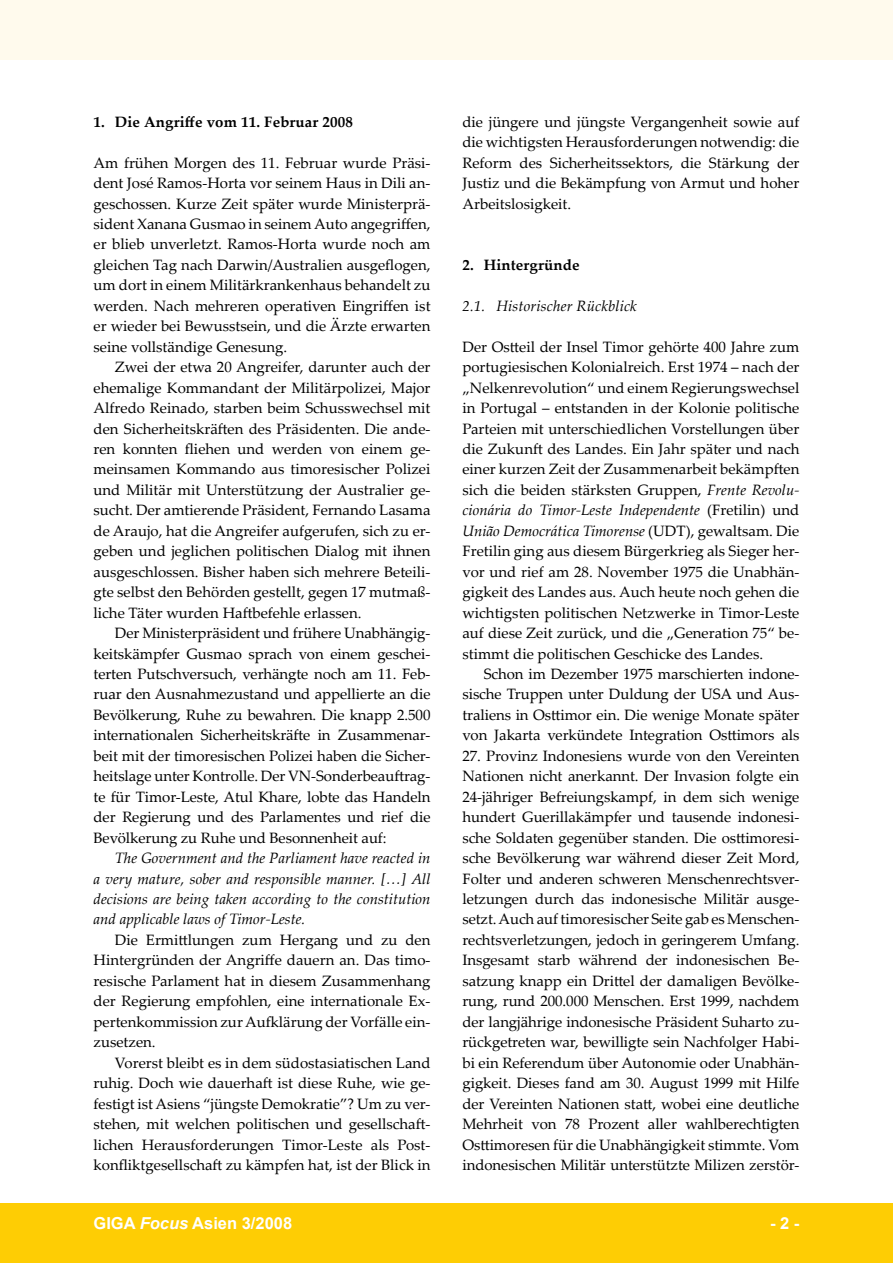
<style>
.page{position:relative;width:893px;height:1263px;background:#fff}
.page>*{position:absolute;margin:0;border:0;box-sizing:border-box;transform-origin:0 0}
.t1{font:700 16.5px "Arial";color:#fff}
.t2{font:15px/20.4px "Palatino Linotype";color:#000;text-align:justify}
.t3{font:italic 15px/20.4px "Palatino Linotype";color:#000;text-align:justify}
.t4{font:700 15px "Palatino Linotype";letter-spacing:.01em;color:#000}
.s1{font-style:italic}
</style>
<div class="page">
<div style="left:0;top:1203px;width:893px;height:60px;background:#fecd04"></div>
<div style="left:0;top:0;width:893px;height:60px;background:#fffaed"></div>
<p class="t4" style="left:94px;top:111px;width:261px">1. Die Angriffe vom 11. Februar 2008</p>
<p class="t2" style="left:94px;top:152px;width:338px">Am frühen Morgen des 11. Februar wurde Präsi&shy;dent José Ramos-Horta vor seinem Haus in Dili an&shy;geschossen. Kurze Zeit später wurde Ministerprä&shy;sident Xanana Gusmao in seinem Auto angegriffen, er blieb unverletzt. Ramos-Horta wurde noch am gleichen Tag nach Darwin/Australien ausgeflogen, um dort in einem Militärkrankenhaus behandelt zu werden. Nach mehreren operativen Eingriffen ist er wieder bei Bewusstsein, und die Ärzte erwarten seine vollständige Genesung.</p>
<p class="t2" style="left:94px;top:356px;width:338px;text-indent:21px">Zwei der etwa 20 Angreifer, darunter auch der ehemalige Kommandant der Militärpolizei, Major Alfredo Reinado, starben beim Schusswechsel mit den Sicherheitskräften des Präsidenten. Die ande&shy;ren konnten fliehen und werden von einem ge&shy;meinsamen Kommando aus timoresischer Polizei und Militär mit Unterstützung der Australier ge&shy;sucht. Der amtierende Präsident, Fernando Lasama de Araujo, hat die Angreifer aufgerufen, sich zu er&shy;geben und jeglichen politischen Dialog mit ihnen ausgeschlossen. Bisher haben sich mehrere Beteili&shy;gte selbst den Behörden gestellt, gegen 17 mutmaß&shy;liche Täter wurden Haftbefehle erlassen.</p>
<p class="t2" style="left:94px;top:622px;width:339px;text-indent:21px">Der Ministerpräsident und frühere Unabhängig&shy;keitskämpfer Gusmao sprach von einem geschei&shy;terten Putschversuch, verhängte noch am 11. Feb&shy;ruar den Ausnahmezustand und appellierte an die Bevölkerung, Ruhe zu bewahren. Die knapp 2.500 internationalen Sicherheitskräfte in Zusammenar&shy;beit mit der timoresischen Polizei haben die Sicher&shy;heitslage unter Kontrolle. Der VN-Sonderbeauftrag&shy;te für Timor-Leste, Atul Khare, lobte das Handeln der Regierung und des Parlamentes und rief die Bevölkerung zu Ruhe und Besonnenheit auf:</p>
<p class="t3" style="left:94px;top:847px;width:338px;text-indent:21px">The Government and the Parliament have reacted in a very mature, sober and responsible manner. […] All decisions are being taken according to the constitution and applicable laws of Timor-Leste.</p>
<p class="t2" style="left:94px;top:929px;width:338px;text-indent:21px">Die Ermittlungen zum Hergang und zu den Hintergründen der Angriffe dauern an. Das timo&shy;resische Parlament hat in diesem Zusammenhang der Regierung empfohlen, eine internationale Ex&shy;pertenkommission zur Aufklärung der Vorfälle ein&shy;zusetzen.</p>
<p class="t2" style="left:94px;top:1052px;width:338px;text-indent:21px">Vorerst bleibt es in dem südostasiatischen Land ruhig. Doch wie dauerhaft ist diese Ruhe, wie ge&shy;festigt ist Asiens “jüngste Demokratie”? Um zu ver&shy;stehen, mit welchen politischen und gesellschaft&shy;lichen Herausforderungen Timor-Leste als Post&shy;konfliktgesellschaft zu kämpfen hat, ist der Blick in</p>
<p class="t2" style="left:462px;top:111px;width:338px">die jüngere und jüngste Vergangenheit sowie auf die wichtigsten Herausforderungen notwendig: die Reform des Sicherheitssektors, die Stärkung der Justiz und die Bekämpfung von Armut und hoher Arbeitslosigkeit.</p>
<p class="t4" style="left:462px;top:254px;width:119px">2. Hintergründe</p>
<p class="t3" style="left:462px;top:295px;width:176px">2.1. Historischer Rückblick</p>
<p class="t2" style="left:462px;top:336px;width:338px">Der Ostteil der Insel Timor gehörte 400 Jahre zum portugiesischen Kolonialreich. Erst 1974 – nach der „Nelkenrevolution“ und einem Regierungswechsel in Portugal – entstanden in der Kolonie politische Parteien mit unterschiedlichen Vorstellungen über die Zukunft des Landes. Ein Jahr später und nach einer kurzen Zeit der Zusammenarbeit bekämpften sich die beiden stärksten Gruppen, <span class="s1">Frente Revolu&shy;cionária do Timor-Leste Independente</span> (Fretilin) und <span class="s1">União Democrática Timorense</span> (UDT), gewaltsam. Die Fretilin ging aus diesem Bürgerkrieg als Sieger her&shy;vor und rief am 28. November 1975 die Unabhän&shy;gigkeit des Landes aus. Auch heute noch gehen die wichtigsten politischen Netzwerke in Timor-Leste auf diese Zeit zurück, und die „Generation 75“ be&shy;stimmt die politischen Geschicke des Landes.</p>
<p class="t2" style="left:462px;top:663px;width:338px;text-indent:21px">Schon im Dezember 1975 marschierten indone&shy;sische Truppen unter Duldung der USA und Aus&shy;traliens in Osttimor ein. Die wenige Monate später von Jakarta verkündete Integration Osttimors als</p>
<p class="t2" style="left:462px;top:745px;width:339px">27. Provinz Indonesiens wurde von den Vereinten Nationen nicht anerkannt. Der Invasion folgte ein 24-jähriger Befreiungskampf, in dem sich wenige hundert Guerillakämpfer und tausende indonesi&shy;sche Soldaten gegenüber standen. Die osttimoresi&shy;sche Bevölkerung war während dieser Zeit Mord, Folter und anderen schweren Menschenrechtsver&shy;letzungen durch das indonesische Militär ausge&shy;setzt. Auch auf timoresischer Seite gab es Menschen&shy;rechtsverletzungen, jedoch in geringerem Umfang.<br>Insgesamt starb während der indonesischen Be&shy;satzung knapp ein Drittel der damaligen Bevölke&shy;rung, rund 200.000 Menschen. Erst 1999, nachdem der langjährige indonesische Präsident Suharto zu&shy;rückgetreten war, bewilligte sein Nachfolger Habi&shy;bi ein Referendum über Autonomie oder Unabhän&shy;gigkeit. Dieses fand am 30. August 1999 mit Hilfe der Vereinten Nationen statt, wobei eine deutliche Mehrheit von 78 Prozent aller wahlberechtigten Osttimoresen für die Unabhängigkeit stimmte. Vom indonesischen Militär unterstützte Milizen zerstör-</p>
<p class="t1" style="left:94px;top:1212px;width:200px">GIGA <span class="s1">Focus</span> Asien 3/2008</p>
<p class="t1" style="left:770px;top:1212px;width:31px">- -</p>
</div>
